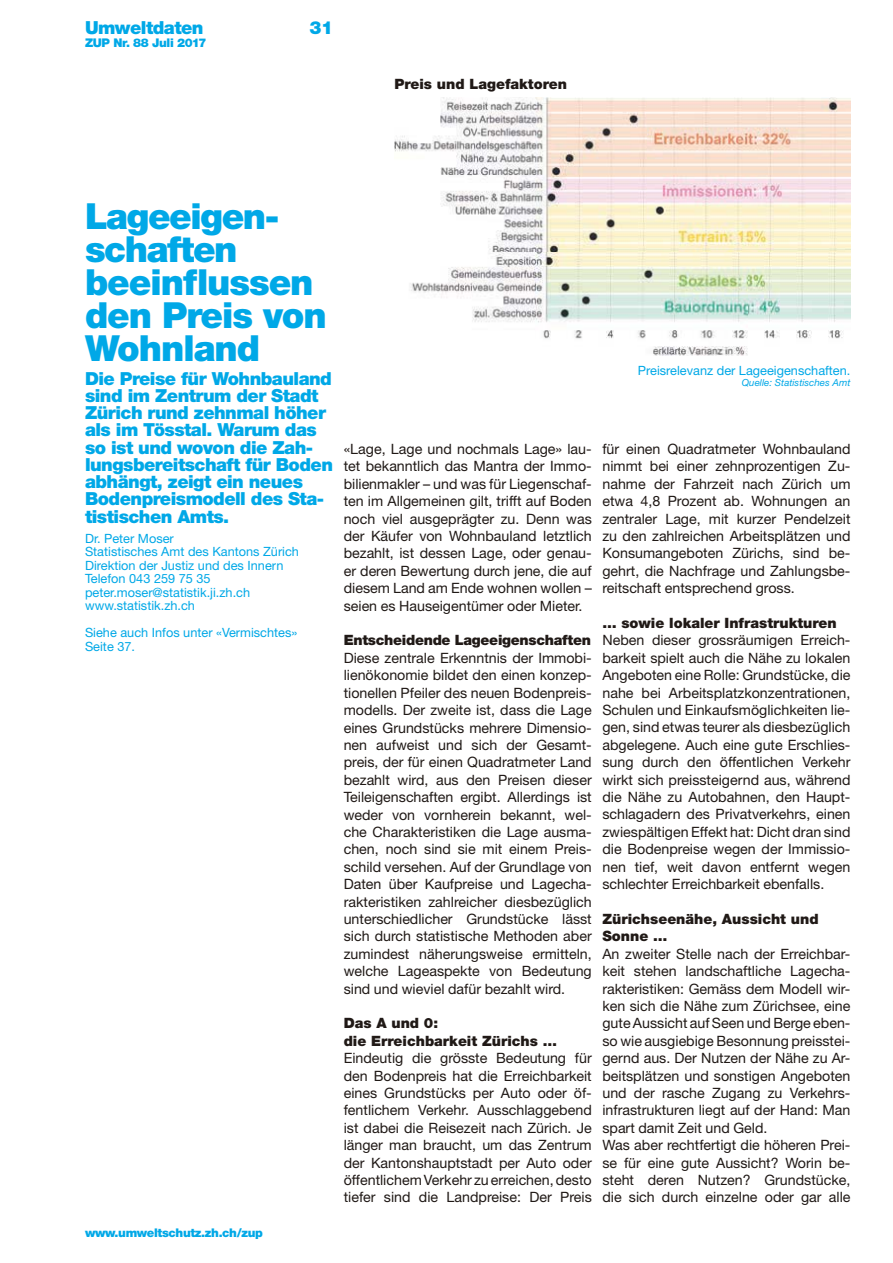
<style>
.page{position:relative;width:893px;height:1263px;background:#fff}
.page>*{position:absolute;margin:0;border:0;box-sizing:border-box;transform-origin:0 0}
.t1{font:900 36px/33px "Helvetica Neue LT Std";letter-spacing:-.03em;color:#00a8e7}
.t2{font:900 18px/17.2px "Helvetica Neue LT Std";letter-spacing:-.03em;color:#00a8e7}
.t3{font:14.25px/17.4px "Helvetica Neue LT Std";color:#201916;text-align:justify}
.t4{font:900 14.25px/17.4px "Helvetica Neue LT Std";color:#201916}
.t5{font:900 14.25px "Helvetica Neue LT Std";letter-spacing:-.02em;color:#201916}
.t6{font:12.75px/13.5px "Helvetica Neue LT Std";color:#00a8e7}
.t7{font:900 12px "Helvetica Neue LT Std";letter-spacing:-.03em;color:#00a8e7}
.t8{font:italic 9.75px "Helvetica Neue LT Std";color:#00a8e7}
</style>
<div class="page">
<img style="left:394px;top:98px;width:456px;height:257px">
<p class="t2" style="left:85px;top:21px;width:120px">Umweltdaten</p>
<p class="t2" style="left:310px;top:21px;width:25px">31</p>
<p class="t7" style="left:85px;top:38px;width:123px">ZUP Nr. 88 Juli 2017</p>
<p class="t4" style="left:394px;top:77px;width:174px">Preis und Lagefaktoren</p>
<h1 class="t1" style="left:85px;top:204px;width:243px">Lageeigen&shy;schaften beeinflussen den Preis von<br>Wohnland</h1>
<p class="t2" style="left:85px;top:372px;width:249px">Die Preise für Wohnbauland sind im Zentrum der Stadt<br>Zürich rund zehnmal höher als im Tösstal. Warum das so ist und wovon die Zah&shy;lungsbereitschaft für Boden abhängt, zeigt ein neues<br>Bodenpreismodell des Sta&shy;tistischen Amts.</p>
<p class="t6" style="left:85px;top:533px;width:215px">Dr. Peter Moser<br>Statistisches Amt des Kantons Zürich<br>Direktion der Justiz und des Innern<br>Telefon 043 259 75 35 peter.moser@statistik.ji.zh.ch www.statistik.zh.ch</p>
<p class="t6" style="left:85px;top:627px;width:214px">Siehe auch Infos unter «Vermischtes»<br>Seite 37.</p>
<p class="t7" style="left:85px;top:1229px;width:179px">www.umweltschutz.zh.ch/zup</p>
<p class="t6" style="left:638px;top:365px;width:214px">Preisrelevanz der Lageeigenschaften.</p>
<p class="t8" style="left:742px;top:377px;width:110px">Quelle: Statistisches Amt</p>
<p class="t3" style="left:344px;top:442px;width:250px">«Lage, Lage und nochmals Lage» lau&shy;tet bekanntlich das Mantra der Immo&shy;bilienmakler – und was für Liegenschaf&shy;ten im Allgemeinen gilt, trifft auf Boden noch viel ausgeprägter zu. Denn was der Käufer von Wohnbauland letztlich bezahlt, ist dessen Lage, oder genau&shy;er deren Bewertung durch jene, die auf diesem Land am Ende wohnen wollen – seien es Hauseigentümer oder Mieter.</p>
<p class="t5" style="left:344px;top:635px;width:249px">Entscheidende Lageeigenschaften</p>
<p class="t3" style="left:344px;top:651px;width:250px">Diese zentrale Erkenntnis der Immobi&shy;lienökonomie bildet den einen konzep&shy;tionellen Pfeiler des neuen Bodenpreis&shy;modells. Der zweite ist, dass die Lage eines Grundstücks mehrere Dimensio&shy;nen aufweist und sich der Gesamt&shy;preis, der für einen Quadratmeter Land bezahlt wird, aus den Preisen dieser Teil eigenschaften ergibt. Allerdings ist weder von vornherein bekannt, wel&shy;che Charakteristiken die Lage ausma&shy;chen, noch sind sie mit einem Preis&shy;schild versehen. Auf der Grundlage von Daten über Kaufpreise und Lagecha&shy;rakteristiken zahlreicher diesbezüglich unterschiedlicher Grundstücke lässt sich durch statistische Methoden aber zumindest näherungsweise ermitteln, welche Lageaspekte von Bedeutung sind und wieviel dafür bezahlt wird.</p>
<p class="t4" style="left:344px;top:1016px;width:215px">Das A und 0:<br>die Erreichbarkeit Zürichs …</p>
<p class="t3" style="left:344px;top:1051px;width:250px">Eindeutig die grösste Bedeutung für den Bodenpreis hat die Erreichbarkeit eines Grundstücks per Auto oder öf&shy;fentlichem Verkehr. Ausschlaggebend ist dabei die Reisezeit nach Zürich. Je länger man braucht, um das Zentrum der Kantonshauptstadt per Auto oder öffentlichem Verkehr zu erreichen, desto tiefer sind die Landpreise: Der Preis</p>
<p class="t3" style="left:602px;top:442px;width:250px">für einen Quadratmeter Wohnbauland nimmt bei einer zehnprozentigen Zu&shy;nahme der Fahrzeit nach Zürich um etwa 4,8 Prozent ab. Wohnungen an zentraler Lage, mit kurzer Pendelzeit zu den zahlreichen Arbeitsplätzen und Konsum angeboten Zürichs, sind be&shy;gehrt, die Nachfrage und Zahlungsbe&shy;reitschaft entsprechend gross.</p>
<p class="t4" style="left:602px;top:616px;width:236px">… sowie lokaler Infrastrukturen</p>
<p class="t3" style="left:602px;top:633px;width:250px">Neben dieser grossräumigen Erreich&shy;barkeit spielt auch die Nähe zu lokalen Angeboten eine Rolle: Grundstücke, die nahe bei Arbeitsplatzkonzentrationen, Schulen und Einkaufsmöglichkeiten lie&shy;gen, sind etwas teurer als diesbezüglich abgelegene. Auch eine gute Erschlies&shy;sung durch den öffentlichen Verkehr wirkt sich preissteigernd aus, während die Nähe zu Autobahnen, den Haupt&shy;schlagadern des Privatverkehrs, einen zwiespältigen Effekt hat: Dicht dran sind die Bodenpreise wegen der Immissio&shy;nen tief, weit davon entfernt wegen schlechter Erreichbarkeit ebenfalls.</p>
<p class="t4" style="left:602px;top:912px;width:218px">Zürichseenähe, Aussicht und<br>Sonne …</p>
<p class="t3" style="left:602px;top:946px;width:250px;text-align:left">An zweiter Stelle nach der Erreichbar&shy;keit stehen landschaftliche Lagecha&shy;rakteristiken: Gemäss dem Modell wir&shy;ken sich die Nähe zum Zürichsee, eine gute Aussicht auf Seen und Berge eben&shy;so wie ausgiebige Besonnung preisstei&shy;gernd aus. Der Nutzen der Nähe zu Ar&shy;beitsplätzen und sonstigen Angeboten und der rasche Zugang zu Verkehrs&shy;infrastrukturen liegt auf der Hand: Man spart damit Zeit und Geld.<br>Was aber rechtfertigt die höheren Prei&shy;se für eine gute Aussicht? Worin be&shy;steht deren Nutzen? Grundstücke, die sich durch einzelne oder gar alle</p>
</div>
